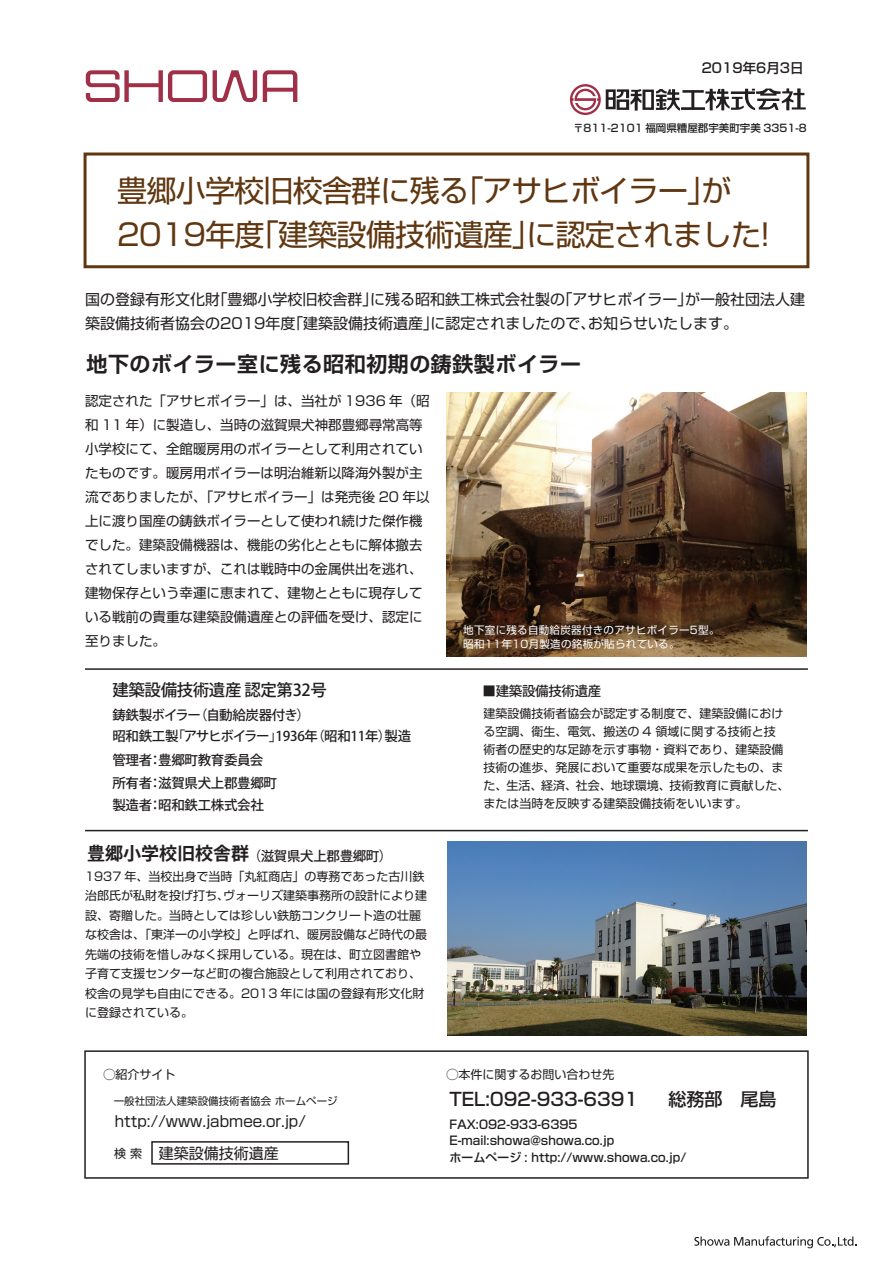
<style>
.page{position:relative;width:893px;height:1263px;background:#fff}
.page>*{position:absolute;margin:0;border:0;box-sizing:border-box;transform-origin:0 0}
.t1{font:30px/43.5px "Shin Go";letter-spacing:-.025em;color:#603711}
.t2{font:700 21px "Shin Go De";letter-spacing:.025em;color:#231f20}
.t3{font:500 18px "Shin Go";color:#231f20}
.t4{font:700 18px "Koz Go Pr 6 N";color:#231f20}
.t5{font:500 16.5px "Koz Go Pr 6 N";letter-spacing:-.025em;color:#231f20}
.t6{font:15px/24px "Shin Go";color:#231f20}
.t7{font:13.5px/24px "Shin Go";color:#231f20}
.t8{font:500 13.5px/22.5px "Koz Go Pr 6 N";letter-spacing:-.025em;color:#231f20}
.t9{font:500 13.5px "Shin Go";color:#231f20}
.t10{font:12px/19.5px "Shin Go";color:#231f20}
.t11{font:500 12px/16.5px "Shin Go";color:#231f20}
.t12{font:10.5px/13.5px "Shin Go";letter-spacing:.03em;color:#fff}
.t13{font:500 10.5px "Shin Go";color:#231f20}
.t14{font:10.5px "Shin Go";color:#231f20}
.s1{font-size:12px}
</style>
<div class="page">
<svg style="left:694px;top:1236px;width:162px;height:12px"></svg>
<div style="left:84px;top:1050px;width:725px;height:129px;border:2px solid #231f20"></div>
<svg style="left:570px;top:84px;width:236px;height:31px"></svg>
<div style="left:84px;top:152px;width:725px;height:116px;border:3px solid #603711"></div>
<div style="left:151px;top:1141px;width:198px;height:23px;border:2px solid #231f20"></div>
<img style="left:447px;top:393px;width:360px;height:263px">
<img style="left:447px;top:842px;width:360px;height:194px">
<hr style="left:85px;top:830px;width:723px;height:1px;background:#231f20">
<hr style="left:85px;top:668px;width:723px;height:2px;background:#231f20">
<svg style="left:86px;top:70px;width:121px;height:32px"></svg>
<svg style="left:263px;top:70px;width:34px;height:32px"></svg>
<svg style="left:213px;top:70px;width:44px;height:32px"></svg>
<p class="t9" style="left:702px;top:59px;width:103px">2019年6月3日</p>
<p class="t13" style="left:573px;top:121px;width:235px">〒811-2101 福岡県糟屋郡宇美町宇美 3351-8</p>
<h1 class="t1" style="left:117px;top:167px;width:654px">豊郷小学校旧校舎群に残る「アサヒボイラー」が<br>2019年度「建築設備技術遺産」に認定されました!</h1>
<p class="t6" style="left:85px;top:286px;width:721px">国の登録有形文化財「豊郷小学校旧校舎群」に残る昭和鉄工株式会社製の「アサヒボイラー」が一般社団法人建築設備技術者協会の2019年度「建築設備技術遺産」に認定されましたので、お知らせいたします。</p>
<h2 class="t2" style="left:86px;top:351px;width:496px">地下のボイラー室に残る昭和初期の鋳鉄製ボイラー</h2>
<p class="t7" style="left:85px;top:388px;width:346px">認定された「アサヒボイラー」は、当社が 1936 年（昭和 11 年）に製造し、当時の滋賀県犬神郡豊郷尋常高等小学校にて、全館暖房用のボイラーとして利用されていたものです。暖房用ボイラーは明治維新以降海外製が主流でありましたが、「アサヒボイラー」は発売後 20 年以上に渡り国産の鋳鉄ボイラーとして使われ続けた傑作機でした。建築設備機器は、機能の劣化とともに解体撤去されてしまいますが、これは戦時中の金属供出を逃れ、建物保存という幸運に恵まれて、建物とともに現存している戦前の貴重な建築設備遺産との評価を受け、認定に至りました。</p>
<h3 class="t5" style="left:112px;top:681px;width:216px">建築設備技術遺産 認定第32号</h3>
<p class="t8" style="left:112px;top:705px;width:300px;line-height:21px">鋳鉄製ボイラー（自動給炭器付き）　<br>昭和鉄工製「アサヒボイラー」1936年（昭和11年）製造</p>
<p class="t8" style="left:112px;top:749px;width:166px">管理者：豊郷町教育委員会所有者：滋賀県犬上郡豊郷町製造者：昭和鉄工株式会社</p>
<h3 class="t4" style="left:87px;top:843px;width:163px">豊郷小学校旧校舎群</h3>
<p class="t8" style="left:248px;top:845px;width:146px">（滋賀県犬上郡豊郷町）</p>
<p class="t10" style="left:85px;top:866px;width:343px">1937 年、当校出身で当時「丸紅商店」の専務であった古川鉄治郎氏が私財を投げ打ち、ヴォーリズ建築事務所の設計により建設、寄贈した。当時としては珍しい鉄筋コンクリート造の壮麗な校舎は、「東洋一の小学校」と呼ばれ、暖房設備など時代の最先端の技術を惜しみなく採用している。現在は、町立図書館や子育て支援センターなど町の複合施設として利用されており、校舎の見学も自由にできる。2013 年には国の登録有形文化財に登録されている。</p>
<p class="t12" style="left:463px;top:623px;width:258px">地下室に残る自動給炭器付きのアサヒボイラー5型。昭和11年10月製造の銘板が貼られている。</p>
<p class="t8" style="left:482px;top:680px;width:120px">■建築設備技術遺産</p>
<p class="t10" style="left:484px;top:704px;width:307px;line-height:18px">建築設備技術者協会が認定する制度で、建築設備における空調、衛生、電気、搬送の 4 領域に関する技術と技術者の歴史的な足跡を示す事物・資料であり、建築設備技術の進歩、発展において重要な成果を示したもの、また、生活、経済、社会、地球環境、技術教育に貢献した、または当時を反映する建築設備技術をいいます。</p>
<p class="t10" style="left:103px;top:1064px;width:73px">◯紹介サイト</p>
<p class="t10" style="left:446px;top:1064px;width:169px">◯本件に関するお問い合わせ先</p>
<p class="t14" style="left:114px;top:1094px;width:225px">一般社団法人建築設備技術者協会 ホームページ</p>
<p class="t6" style="left:115px;top:1108px;width:193px">http://www.jabmee.or.jp/</p>
<p class="t6" style="left:114px;top:1140px;width:166px"><span class="s1">検 索</span> 建築設備技術遺産</p>
<h3 class="t3" style="left:669px;top:1088px;width:109px">総務部　尾島</h3>
<h3 class="t3" style="left:450px;top:1088px;width:190px">TEL:092-933-6391</h3>
<p class="t11" style="left:450px;top:1115px;width:238px">FAX:092-933-6395<br>E-mail:showa@showa.co.jp<br>ホームページ : http://www.showa.co.jp/</p>
</div>
